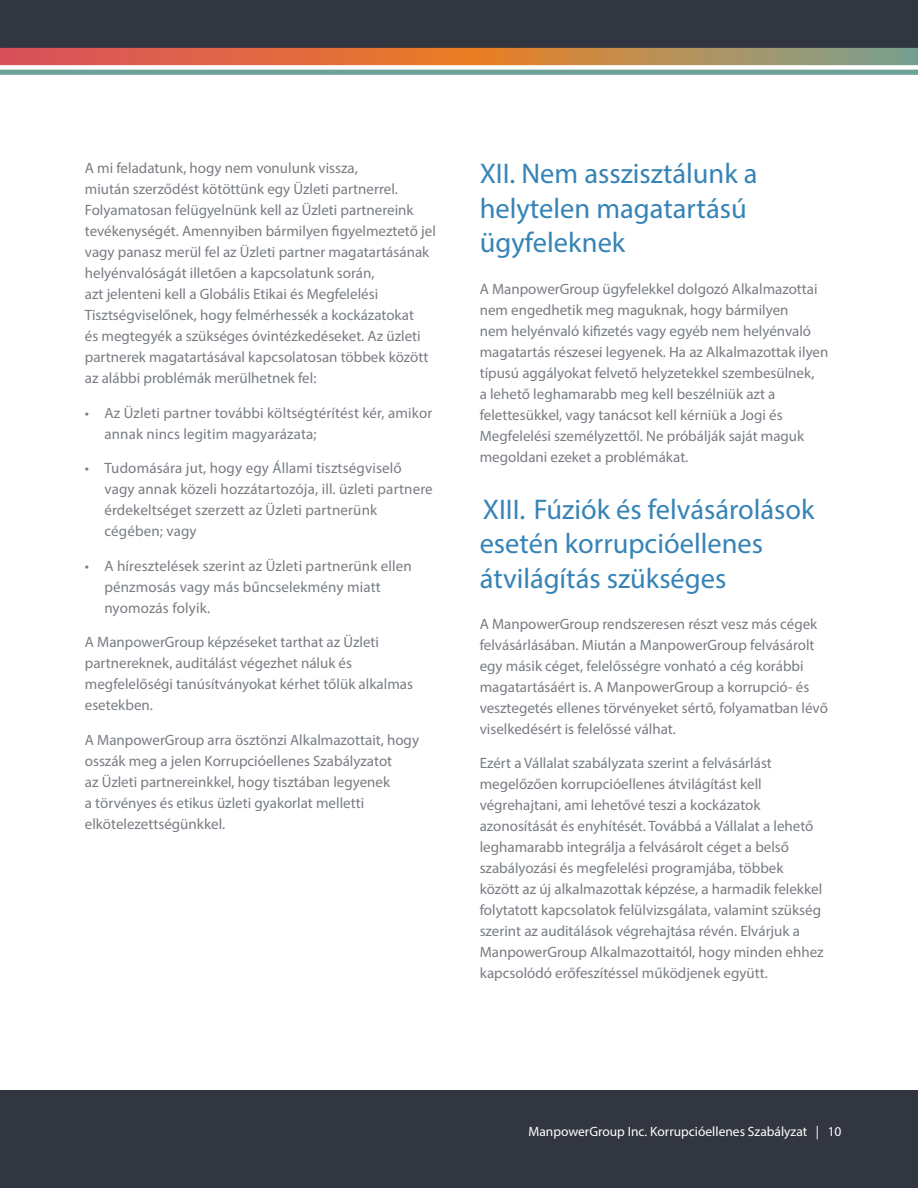
<style>
.page{position:relative;width:918px;height:1188px;background:#323640}
.page>*{position:absolute;margin:0;border:0;box-sizing:border-box;transform-origin:0 0}
.Body_Text-Gray_copy{font:28.5px/34.5px "Myriad Pro";color:#3684b6}
.Body_Text-Gray_copy-2{font:15px/21px "Myriad Pro";color:#787d83}
.t1{font:13.5px "Myriad Pro";color:#fff}
</style>
<div class="page">
<div style="left:0;top:54px;width:918px;height:1036px;background:#fff"></div>
<svg style="left:0;top:48px;width:918px;height:17px;background:#c97a4f"></svg>
<svg style="left:0;top:70px;width:918px;height:5px;background:#73a398"></svg>
<p class="Body_Text-Gray_copy-2" style="left:85px;top:157px;width:352px">A mi feladatunk, hogy nem vonulunk vissza,<br>miután szerződést kötöttünk egy Üzleti partnerrel.<br>Folyamatosan felügyelnünk kell az Üzleti partnereink tevékenységét. Amennyiben bármilyen figyelmeztető jel vagy panasz merül fel az Üzleti partner magatartásának helyénvalóságát illetően a kapcsolatunk során,<br>azt jelenteni kell a Globális Etikai és Megfelelési Tisztségviselőnek, hogy felmérhessék a kockázatokat<br>és megtegyék a szükséges óvintézkedéseket. Az üzleti partnerek magatartásával kapcsolatosan többek között az alábbi problémák merülhetnek fel:</p>
<p class="Body_Text-Gray_copy-2" style="left:104px;top:402px;width:329px;text-indent:-20px">• Az Üzleti partner további költségtérítést kér, amikor annak nincs legitim magyarázata;</p>
<p class="Body_Text-Gray_copy-2" style="left:104px;top:457px;width:330px;text-indent:-20px">• Tudomására jut, hogy egy Állami tisztségviselő vagy annak közeli hozzátartozója, ill. üzleti partnere érdekeltséget szerzett az Üzleti partnerünk cégében; vagy</p>
<p class="Body_Text-Gray_copy-2" style="left:104px;top:555px;width:309px;text-indent:-20px">• A híresztelések szerint az Üzleti partnerünk ellen pénzmosás vagy más bűncselekmény miatt nyomozás folyik.</p>
<p class="Body_Text-Gray_copy-2" style="left:85px;top:631px;width:330px">A ManpowerGroup képzéseket tarthat az Üzleti partnereknek, auditálást végezhet náluk és megfelelőségi tanúsítványokat kérhet tőlük alkalmas esetekben.</p>
<p class="Body_Text-Gray_copy-2" style="left:85px;top:729px;width:336px">A ManpowerGroup arra ösztönzi Alkalmazottait, hogy osszák meg a jelen Korrupcióellenes Szabályzatot<br>az Üzleti partnereinkkel, hogy tisztában legyenek<br>a törvényes és etikus üzleti gyakorlat melletti elkötelezettségünkkel.</p>
<p class="Body_Text-Gray_copy" style="left:480px;top:156px;width:279px">XII. Nem asszisztálunk a helytelen magatartású ügyfeleknek</p>
<p class="Body_Text-Gray_copy-2" style="left:480px;top:278px;width:350px">A ManpowerGroup ügyfelekkel dolgozó Alkalmazottai nem engedhetik meg maguknak, hogy bármilyen<br>nem helyénvaló kifizetés vagy egyéb nem helyénvaló magatartás részesei legyenek. Ha az Alkalmazottak ilyen típusú aggályokat felvető helyzetekkel szembesülnek,<br>a lehető leghamarabb meg kell beszélniük azt a felettesükkel, vagy tanácsot kell kérniük a Jogi és Megfelelési személyzettől. Ne próbálják saját maguk megoldani ezeket a problémákat.</p>
<p class="Body_Text-Gray_copy" style="left:480px;top:491px;width:336px">XIII. Fúziók és felvásárolások esetén korrupcióellenes átvilágítás szükséges</p>
<p class="Body_Text-Gray_copy-2" style="left:480px;top:613px;width:350px">A ManpowerGroup rendszeresen részt vesz más cégek felvásárlásában. Miután a ManpowerGroup felvásárolt egy másik céget, felelősségre vonható a cég korábbi magatartásáért is. A ManpowerGroup a korrupció- és vesztegetés ellenes törvényeket sértő, folyamatban lévő viselkedésért is felelőssé válhat.</p>
<p class="Body_Text-Gray_copy-2" style="left:480px;top:753px;width:345px">Ezért a Vállalat szabályzata szerint a felvásárlást megelőzően korrupcióellenes átvilágítást kell végrehajtani, ami lehetővé teszi a kockázatok azonosítását és enyhítését. Továbbá a Vállalat a lehető leghamarabb integrálja a felvásárolt céget a belső szabályozási és megfelelési programjába, többek között az új alkalmazottak képzése, a harmadik felekkel folytatott kapcsolatok felülvizsgálata, valamint szükség szerint az auditálások végrehajtása révén. Elvárjuk a ManpowerGroup Alkalmazottaitól, hogy minden ehhez kapcsolódó erőfeszítéssel működjenek együtt.</p>
<p class="t1" style="left:528px;top:1123px;width:315px">ManpowerGroup Inc. Korrupcióellenes Szabályzat | 10</p>
</div>
